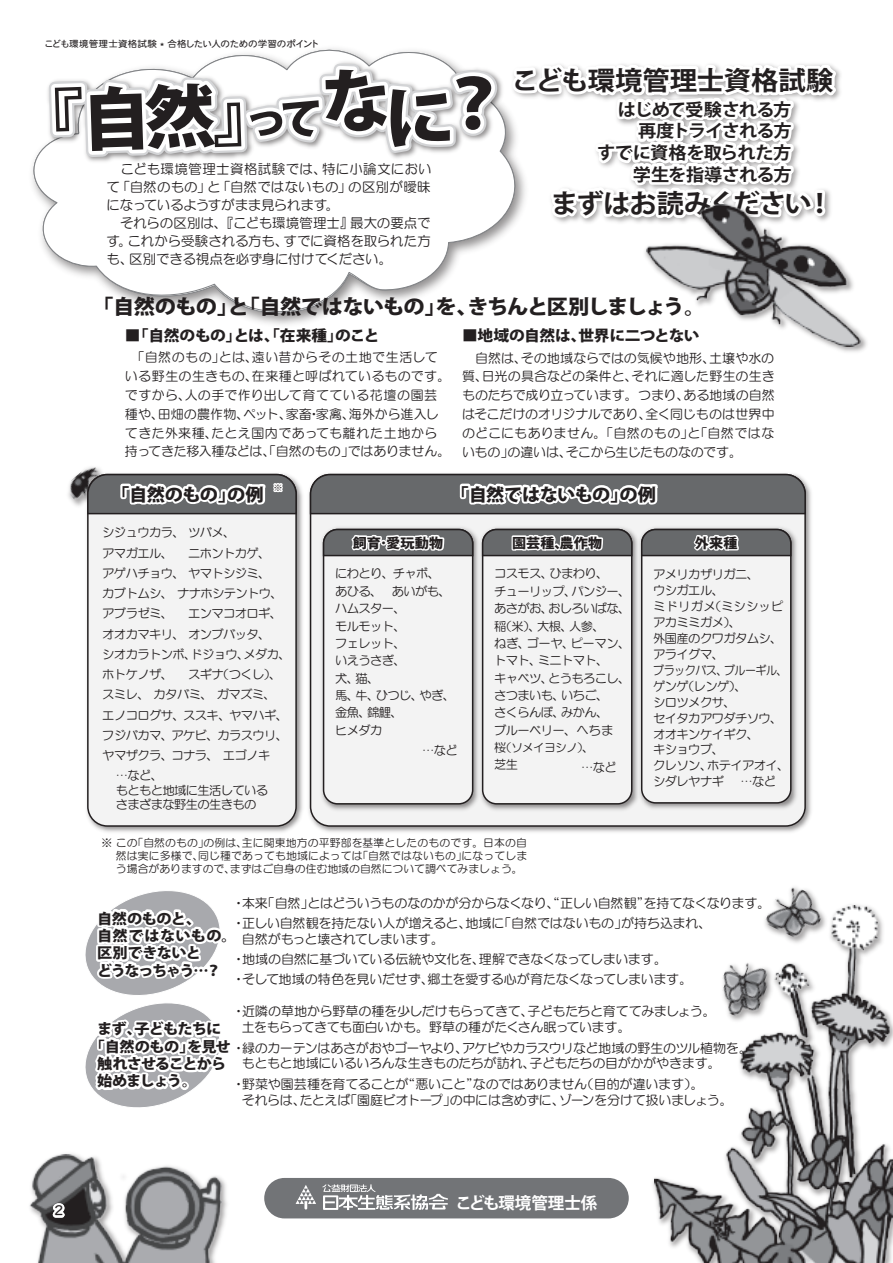
<style>
.page{position:relative;width:893px;height:1263px;background:#fff}
.page>*{position:absolute;margin:0;border:0;box-sizing:border-box;transform-origin:0 0}
.t1{font:700 26.1px "Koz Go Pro";letter-spacing:-.02em;color:#231f20;scale:1.05 1}
.t2{font:700 26.1px "Koz Go Pro";letter-spacing:-.05em;color:#231f20;scale:1.05 1}
.t3{font:800 20.25px "Koz Go Pro";letter-spacing:-.045em;color:#231f20;scale:1.05 1}
.t4{font:700 17.4px/21.8px "Koz Go Pro";letter-spacing:-.045em;color:#231f20;text-align:right;scale:1.05 1}
.t5{font:800 17.4px "Koz Go Pro";letter-spacing:-.03em;color:#231f20;scale:1.05 1}
.t6{font:700 16.5px "Koz Go Pro";color:#fff}
.t7{font:800 15px "Koz Go Pro";letter-spacing:-.035em;color:#231f20;scale:1.05 1}
.t8{font:800 14.4px/17.4px "Koz Go Pro";letter-spacing:-.03em;color:#231f20;scale:1.05 1}
.t9{font:800 14.4px/17.4px "Koz Go Pro";letter-spacing:-.055em;color:#231f20;scale:1.05 1}
.t10{font:13.5px "RF Sirius Md WINP RKSJ H";color:#231f20}
.t11{font:13.5px "RF Sirius Md WINP RKSJ H";letter-spacing:.02em;color:#231f20}
.t12{font:13.5px "RF Sirius Md WINP RKSJ H";letter-spacing:-.02em;color:#231f20}
.t13{font:800 13.5px "Koz Go Pro";letter-spacing:.005em;color:#231f20;scale:1.05 1}
.t14{font:13.5px "HGP Heisei Marugothictai W4";color:#231f20;scale:1.1 1}
.t15{font:13.05px/18.8px "RF Sirius Md WINP RKSJ H";letter-spacing:-.015em;color:#231f20}
.t16{font:13.05px/18.8px "RF Sirius Md WINP RKSJ H";letter-spacing:.015em;color:#231f20}
.t17{font:12.3px/17.4px "RF Sirius Md WINP RKSJ H";letter-spacing:-.05em;color:#231f20}
.t18{font:11.55px "RF Sirius Md WINP RKSJ H";letter-spacing:-.05em;color:#231f20}
.t19{font:10.8px/13px "RF Sirius Md WINP RKSJ H";color:#231f20;text-align:justify}
.t20{font:9px "HGP Heisei Marugothictai W4";letter-spacing:.005em;color:#231f20;scale:1.06 1}
.t21{font:8.7px "Koz Go Pro";color:#231f20;scale:1.05 1}
.s1{font-size:12.3px}
.s2{font-family:"Koz Go Pro";font-weight:800;font-size:14.4px}
</style>
<div class="page">
<div style="left:264px;top:1178px;width:365px;height:40px;background:#727477;border-radius:20px"></div>
<img style="left:65px;top:1153px;width:162px;height:81px">
<img style="left:29px;top:1154px;width:192px;height:109px">
<img style="left:654px;top:906px;width:239px;height:357px">
<img style="left:762px;top:906px;width:69px;height:40px">
<img style="left:764px;top:887px;width:65px;height:57px">
<img style="left:718px;top:1013px;width:59px;height:12px">
<img style="left:716px;top:1011px;width:52px;height:12px">
<svg style="left:296px;top:1185px;width:20px;height:24px"></svg>
<svg style="left:322px;top:1184px;width:126px;height:26px"></svg>
<img style="left:321px;top:590px;width:490px;height:242px">
<div style="left:311px;top:475px;width:494px;height:351px;background:#f3f3f3;border-radius:20px"></div>
<img style="left:643px;top:590px;width:154px;height:219px">
<div style="left:642px;top:529px;width:149px;height:274px;background:#f3f3f3;border-radius:14px"></div>
<div style="left:641px;top:529px;width:150px;height:275px;border:2px solid #231f20;border-radius:14px"></div>
<img style="left:483px;top:590px;width:160px;height:220px">
<div style="left:483px;top:529px;width:149px;height:275px;background:#f3f3f3;border-radius:14px"></div>
<div style="left:482px;top:529px;width:150px;height:275px;border:2px solid #231f20;border-radius:14px"></div>
<img style="left:322px;top:590px;width:161px;height:220px">
<div style="left:324px;top:529px;width:149px;height:275px;background:#f3f3f3;border-radius:14px"></div>
<div style="left:323px;top:529px;width:150px;height:275px;border:2px solid #231f20;border-radius:14px"></div>
<img style="left:235px;top:590px;width:86px;height:242px">
<div style="left:88px;top:475px;width:208px;height:351px;background:#f3f3f3;border-radius:20px"></div>
<svg style="left:42px;top:48px;width:799px;height:542px"></svg>
<img style="left:642px;top:200px;width:225px;height:156px">
<img style="left:646px;top:205px;width:215px;height:141px">
<svg style="left:78px;top:696px;width:157px;height:477px"></svg>
<img style="left:718px;top:958px;width:59px;height:55px">
<img style="left:716px;top:956px;width:52px;height:55px">
<svg style="left:51px;top:1199px;width:16px;height:21px"></svg>
<p class="t20" style="left:45px;top:40px;width:259px">こども環境管理士資格試験 <sup>★</sup> 合格したい人のための学習のポイント</p>
<p class="t11" style="left:120px;top:162px;width:313px">こども環境管理士資格試験では、特に小論文におい</p>
<p class="t10" style="left:106px;top:180px;width:326px">て「自然のもの」と「自然ではないもの」の区別が曖昧</p>
<p class="t12" style="left:106px;top:198px;width:234px">になっているようすがまま見られます。</p>
<p class="t10" style="left:120px;top:216px;width:312px">それらの区別は、『こども環境管理士』最大の要点で</p>
<p class="t10" style="left:106px;top:234px;width:326px">す。これから受験される方も、すでに資格を取られた方</p>
<p class="t10" style="left:106px;top:252px;width:287px">も、区別できる視点を必ず身に付けてください。</p>
<p class="t1" style="left:511px;top:64px;width:308px">こども環境管理士資格試験</p>
<p class="t4" style="left:597px;top:99px;width:187px">はじめて受験される方再度トライされる方<br>すでに資格を取られた方学生を指導される方</p>
<p class="t2" style="left:551px;top:186px;width:271px">まずはお読みください！</p>
<p class="t3" style="left:92px;top:293px;width:586px">「自然のもの」と「自然ではないもの」を、きちんと区別しましょう。</p>
<p class="t7" style="left:462px;top:326px;width:228px">■地域の自然は、世界に二つとない</p>
<p class="t15" style="left:462px;top:349px;width:314px;text-align:justify;text-indent:13px">自然は、その地域ならではの気候や地形、土壌や水の質、日光の具合などの条件と、それに適した野生の生きものたちで成り立っています。つまり、ある地域の自然はそこだけのオリジナルであり、全く同じものは世界中のどこにもありません。「自然のもの」と「自然ではないもの」の違いは、そこから生じたものなのです。</p>
<p class="t7" style="left:125px;top:326px;width:244px">■「自然のもの」とは「、在来種」のこと</p>
<p class="t16" style="left:125px;top:349px;width:327px;text-indent:7px">「自然のもの」とは、遠い昔からその土地で生活している野生の生きもの、在来種と呼ばれているものです。ですから、人の手で作り出して育てている花壇の園芸種や、田畑の農作物、ペット、家畜・家禽、海外から進入してきた外来種、たとえ国内であっても離れた土地から持ってきた移入種などは、「自然のもの」ではありません。</p>
<p class="t5" style="left:111px;top:483px;width:147px">「自然のもの」の例</p>
<p class="t21" style="left:273px;top:482px;width:10px">※</p>
<p class="t17" style="left:102px;top:525px;width:135px">シジュウカラ、ツバメ、</p>
<p class="t17" style="left:102px;top:545px;width:170px">アマガエル、 ニホントカゲ、</p>
<p class="t17" style="left:102px;top:565px;width:170px">アゲハチョウ、ヤマトシジミ、</p>
<p class="t17" style="left:102px;top:586px;width:182px">カブトムシ、 ナナホシテントウ、</p>
<p class="t17" style="left:102px;top:606px;width:181px">アブラゼミ、 エンマコオロギ、</p>
<p class="t17" style="left:102px;top:626px;width:170px">オオカマキリ、オンブバッタ、</p>
<p class="t17" style="left:102px;top:646px;width:190px">シオカラトンボ、ドジョウ、メダカ、</p>
<p class="t17" style="left:102px;top:667px;width:181px">ホトケノザ、 スギナ（つくし）、</p>
<p class="t17" style="left:102px;top:687px;width:175px">スミレ、 カタバミ、 ガマズミ、</p>
<p class="t17" style="left:102px;top:707px;width:187px">エノコログサ、ススキ、ヤマハギ、</p>
<p class="t17" style="left:102px;top:727px;width:187px">フジバカマ、アケビ、カラスウリ、</p>
<p class="t17" style="left:102px;top:748px;width:169px">ヤマザクラ、コナラ、 エゴノキ</p>
<p class="t17" style="left:116px;top:768px;width:49px">…など、</p>
<p class="t17" style="left:116px;top:784px;width:154px;line-height:14.4px">もともと地域に生活しているさまざまな野生の生きもの</p>
<p class="t5" style="left:451px;top:483px;width:197px">「自然ではないもの」の例</p>
<p class="t13" style="left:353px;top:534px;width:88px">飼育･愛玩動物</p>
<p class="t17" style="left:335px;top:566px;width:121px">にわとり、チャボ、あひる、 あいがも、ハムスター、<br>モルモット、<br>フェレット、<br>いえうさぎ、<br>犬、猫、<br>馬、牛、ひつじ、やぎ、金魚、錦鯉、<br>ヒメダカ</p>
<p class="t17" style="left:399px;top:742px;width:60px">　　…など</p>
<p class="t13" style="left:512px;top:534px;width:87px">園芸種、農作物</p>
<p class="t17" style="left:494px;top:566px;width:138px">コスモス、ひまわり、<br>チューリップ、パンジー、あさがお、おしろいばな、稲（米）、大根、人参、<br>ねぎ、ゴーヤ、ピーマン、トマト、ミニトマト、<br>キャベツ、とうもろこし、さつまいも、いちご、<br>さくらんぼ、みかん、<br>ブルーベリー、へちま</p>
<p class="t18" style="left:494px;top:741px;width:102px"><span class="s1">桜</span>（ソメイヨシノ）<span class="s1">、</span></p>
<p class="t17" style="left:494px;top:760px;width:124px">芝生　　　　　…など</p>
<p class="t13" style="left:695px;top:534px;width:42px">外来種</p>
<p class="t17" style="left:653px;top:568px;width:138px;line-height:15.9px">アメリカザリガニ、<br>ウシガエル、<br>ミドリガメ（ミシシッピアカミミガメ）、<br>外国産のクワガタムシ、アライグマ、<br>ブラックバス、ブルーギル、ゲンゲ（レンゲ）、<br>シロツメクサ、<br>セイタカアワダチソウ、オオキンケイギク、<br>キショウブ、<br>クレソン、ホテイアオイ、シダレヤナギ　 …など</p>
<p class="t19" style="left:116px;top:837px;width:413px;text-indent:-14px">※ この「自然のもの」の例は、主に関東地方の平野部を基準としたのものです。日本の自然は実に多様で、同じ種であっても地域によっては「自然ではないもの」になってしまう場合がありますので、まずはご自身の住む地域の自然について調べてみましょう。</p>
<p class="t8" style="left:97px;top:910px;width:134px">自然のものと、<br>自然ではないもの。区別できないと<br>どうなっちゃう…？</p>
<p class="t15" style="left:232px;top:893px;width:540px;line-height:20.2px">・本来「自然」とはどういうものなのかが分からなくなり、“正しい自然観”を持てなくなります。・正しい自然観を持たない人が増えると、地域に「自然ではないもの」が持ち込まれ、</p>
<p class="t15" style="left:232px;top:930px;width:462px;line-height:20.2px;text-indent:10px">自然がもっと壊されてしまいます。<br>・地域の自然に基づいている伝統や文化を、理解できなくなってしまいます。<br>・そして地域の特色を見いだせず、郷土を愛する心が育たなくなってしまいます。</p>
<p class="t15" style="left:242px;top:1004px;width:475px;line-height:15.9px;text-indent:-10px">・近隣の草地から野草の種を少しだけもらってきて、子どもたちと育ててみましょう。土をもらってきても面白いかも。野草の種がたくさん眠っています。</p>
<p class="t15" style="left:232px;top:1054px;width:490px;line-height:20.2px;text-indent:10px">もともと地域にいるいろんな生きものたちが訪れ、子どもたちの目がかがやきます。・野菜や園芸種を育てることが“悪いこと”なのではありません（目的が違います）。</p>
<p class="t15" style="left:242px;top:1091px;width:493px">それらは、たとえば「園庭ビオトープ」の中には含めずに、ゾーンを分けて扱いましょう。</p>
<p class="t9" style="left:97px;top:1021px;width:120px">まず、子どもたちに</p>
<p class="t15" style="left:90px;top:1039px;width:664px"><span class="s2">「自然のもの」を見せ</span>・緑のカーテンはあさがおやゴーヤより、アケビやカラスウリなど地域の野生のツル植物を。</p>
<p class="t9" style="left:97px;top:1056px;width:125px">触れさせることから始めましょう。</p>
<p class="t14" style="left:54px;top:1204px;width:10px">２</p>
<p class="t6" style="left:456px;top:1193px;width:143px">こども環境管理士係</p>
</div>
